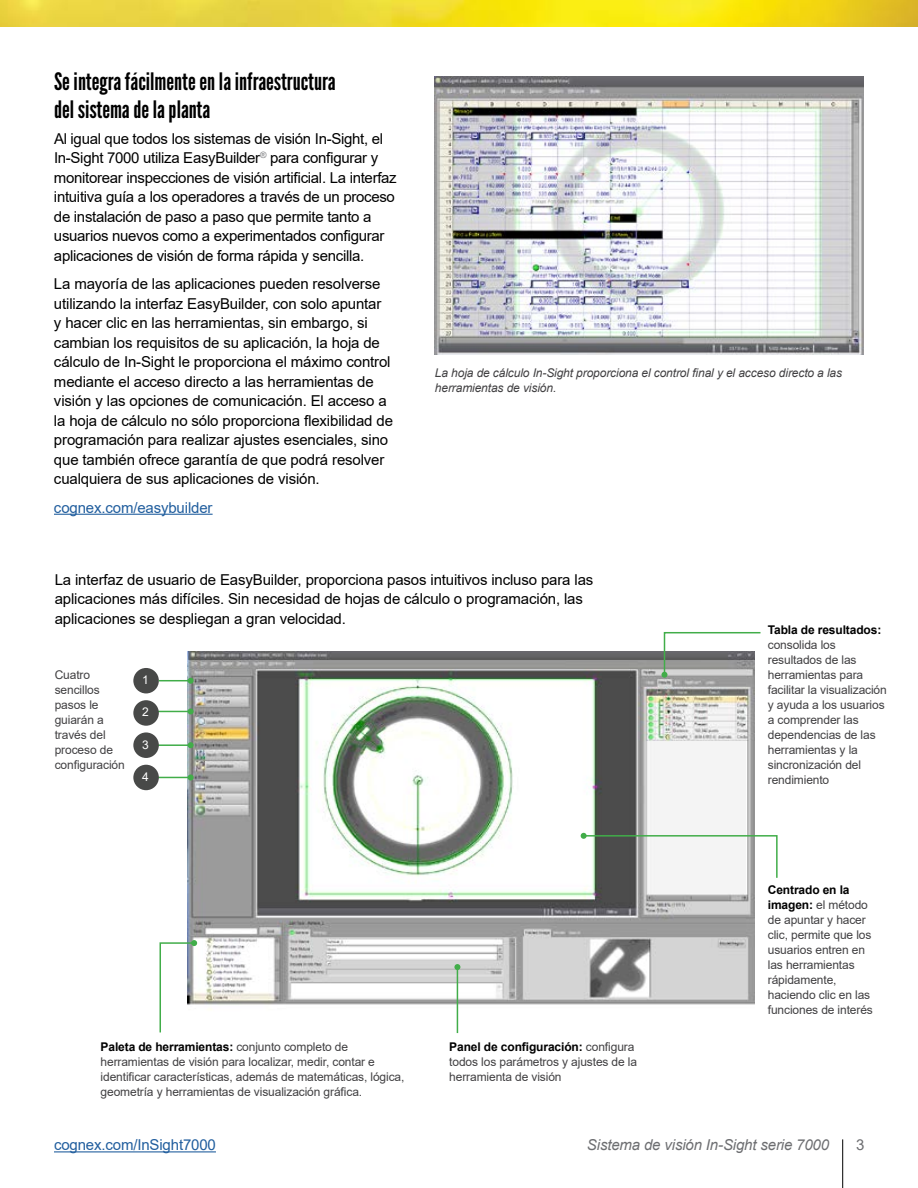
<style>
.page{position:relative;width:918px;height:1188px;background:#fff}
.page>*{position:absolute;margin:0;border:0;box-sizing:border-box;transform-origin:0 0}
.t1{font:24px/28.5px "League Gothic";color:#000}
.t2{font:15px/19.5px "Arial";letter-spacing:-.01em;color:#000}
.t3{font:15px "Arial";letter-spacing:-.01em;color:#215e9e}
.t4{font:italic 15px "Arial";letter-spacing:-.01em;color:#6d6e71}
.t5{font:15px "Arial";color:#6d6e71}
.t6{font:12px/15px "Arial";letter-spacing:-.01em;color:#414042}
.t7{font:italic 12px/15px "Arial";letter-spacing:-.01em;color:#414042}
.t8{font:700 12px "Arial";letter-spacing:-.01em;color:#000}
.t9{font:12px "Arial";color:#fff}
.s1{font-weight:700;color:#000}
</style>
<div class="page">
<hr style="left:842px;top:1139px;width:1px;height:49px;background:#000">
<img style="left:0;top:0;width:918px;height:27px">
<hr style="left:54px;top:1151px;width:162px;height:1px;background:#215e9e">
<img style="left:188px;top:651px;width:567px;height:383px">
<hr style="left:148px;top:777px;width:43px;height:1px;background:#41ad49">
<svg style="left:188px;top:774px;width:6px;height:6px"></svg>
<hr style="left:54px;top:514px;width:159px;height:1px;background:#215e9e">
<svg style="left:581px;top:833px;width:197px;height:46px"></svg>
<hr style="left:457px;top:967px;width:1px;height:66px;background:#41ad49">
<svg style="left:454px;top:964px;width:6px;height:6px"></svg>
<svg style="left:159px;top:940px;width:38px;height:94px"></svg>
<div style="left:133px;top:668px;width:26px;height:25px;background:#484948;border-radius:50%"></div>
<div style="left:133px;top:765px;width:26px;height:25px;background:#484948;border-radius:50%"></div>
<hr style="left:148px;top:744px;width:43px;height:2px;background:#41ad49">
<svg style="left:188px;top:742px;width:6px;height:6px"></svg>
<hr style="left:154px;top:711px;width:37px;height:1px;background:#41ad49">
<svg style="left:188px;top:708px;width:6px;height:6px"></svg>
<hr style="left:159px;top:680px;width:32px;height:1px;background:#41ad49">
<svg style="left:188px;top:678px;width:6px;height:6px"></svg>
<img style="left:435px;top:76px;width:429px;height:278px">
<svg style="left:662px;top:632px;width:99px;height:46px"></svg>
<div style="left:133px;top:700px;width:26px;height:26px;background:#484948;border-radius:50%"></div>
<div style="left:133px;top:732px;width:26px;height:26px;background:#484948;border-radius:50%"></div>
<h1 class="t1" style="left:54px;top:67px;width:283px">Se integra fácilmente en la infraestructura del sistema de la planta</h1>
<p class="t2" style="left:54px;top:129px;width:344px">Al igual que todos los sistemas de visión In-Sight, el In-Sight 7000 utiliza EasyBuilder<sup>®</sup> para configurar y monitorear inspecciones de visión artificial. La interfaz intuitiva guía a los operadores a través de un proceso de instalación de paso a paso que permite tanto a usuarios nuevos como a experimentados configurar aplicaciones de visión de forma rápida y sencilla.</p>
<p class="t2" style="left:54px;top:274px;width:341px">La mayoría de las aplicaciones pueden resolverse utilizando la interfaz EasyBuilder, con solo apuntar<br>y hacer clic en las herramientas, sin embargo, si cambian los requisitos de su aplicación, la hoja de cálculo de In-Sight le proporciona el máximo control mediante el acceso directo a las herramientas de visión y las opciones de comunicación. El acceso a la hoja de cálculo no sólo proporciona flexibilidad de programación para realizar ajustes esenciales, sino que también ofrece garantía de que podrá resolver cualquiera de sus aplicaciones de visión.</p>
<p class="t3" style="left:54px;top:497px;width:160px">cognex.com/easybuilder</p>
<p class="t7" style="left:435px;top:365px;width:409px">La hoja de cálculo In-Sight proporciona el control final y el acceso directo a las herramientas de visión.</p>
<p class="t2" style="left:55px;top:570px;width:540px">La interfaz de usuario de EasyBuilder, proporciona pasos intuitivos incluso para las aplicaciones más difíciles. Sin necesidad de hojas de cálculo o programación, las aplicaciones se despliegan a gran velocidad.</p>
<p class="t6" style="left:55px;top:667px;width:72px">Cuatro sencillos pasos le guiarán a través del proceso de configuración</p>
<p class="t9" style="left:142px;top:672px;width:8px">1</p>
<p class="t9" style="left:142px;top:704px;width:8px">2</p>
<p class="t9" style="left:142px;top:736px;width:8px">3</p>
<p class="t9" style="left:142px;top:768px;width:8px">4</p>
<p class="t6" style="left:101px;top:1040px;width:305px"><span class="s1">Paleta de herramientas:</span> conjunto completo de herramientas de visión para localizar, medir, contar e identificar características, además de matemáticas, lógica, geometría y herramientas de visualización gráfica.</p>
<p class="t6" style="left:449px;top:1040px;width:189px"><span class="s1">Panel de configuración:</span> configura todos los parámetros y ajustes de la herramienta de visión</p>
<p class="t8" style="left:768px;top:622px;width:115px">Tabla de resultados:</p>
<p class="t6" style="left:768px;top:637px;width:121px">consolida los resultados de las herramientas para facilitar la visualización y ayuda a los usuarios a comprender las dependencias de las herramientas y la sincronización del rendimiento</p>
<p class="t6" style="left:768px;top:882px;width:107px"><span class="s1">Centrado en la imagen:</span> el método de apuntar y hacer clic, permite que los usuarios entren en las herramientas rápidamente, haciendo clic en las funciones de interés</p>
<p class="t3" style="left:54px;top:1135px;width:163px">cognex.com/InSight7000</p>
<p class="t4" style="left:587px;top:1135px;width:244px">Sistema de visión In-Sight serie 7000</p>
<p class="t5" style="left:856px;top:1135px;width:10px">3</p>
</div>
